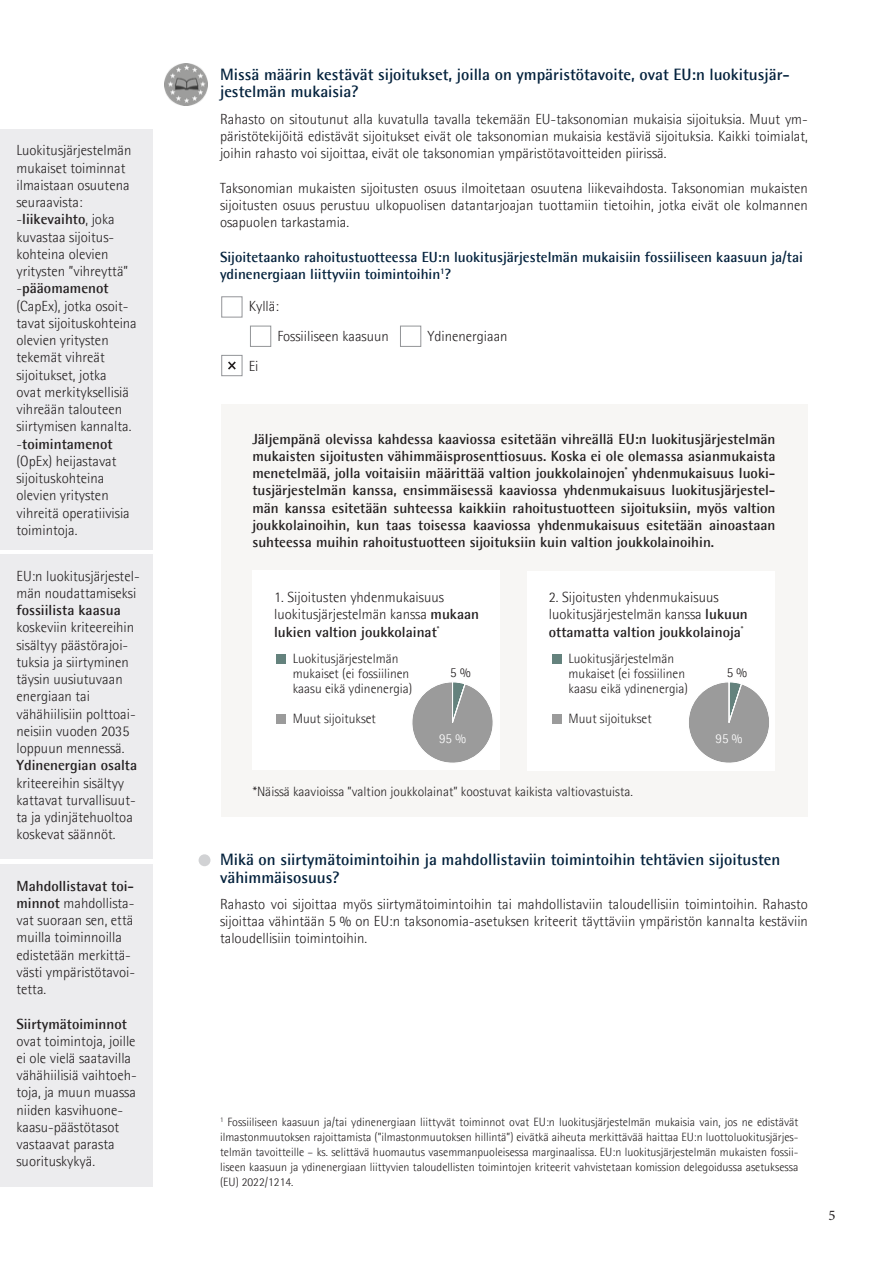
<style>
.page{position:relative;width:893px;height:1263px;background:#fff}
.page>*{position:absolute;margin:0;border:0;box-sizing:border-box;transform-origin:0 0}
.Leipis_ei_grid{font:700 16.5px/17.2px "Agfa Rotis Semisans";color:#04223d}
.Leipis_ei_grid-2{font:300 14.7px/17.2px "Agfa Rotis Semisans";color:#231f20}
.Leipis_ei_grid-3{font:700 14.7px/17.2px "Agfa Rotis Semisans";color:#231f20;text-align:justify}
.Leipis_ei_grid-4{font:700 14.7px/17.2px "Agfa Rotis Semisans";color:#04223d}
.t1{font:14.7px "Minion Pro";color:#231f20}
.Leipis_ei_grid-5{font:300 13.5px/15px "Agfa Rotis Semisans";color:#231f20}
.Leipis_ei_grid-6{font:300 13.5px "Agfa Rotis Semisans";color:#fff}
.Leipis_ei_grid-7{font:300 12px/15px "Agfa Rotis Semisans";color:#231f20;text-align:justify}
.s1{font-weight:700}
</style>
<div class="page">
<img style="left:165px;top:63px;width:42px;height:43px">
<div style="left:199px;top:854px;width:11px;height:12px;background:#d1d2d4;border-radius:50%"></div>
<div style="left:222px;top:404px;width:586px;height:413px;background:#f7f6f4"></div>
<div style="left:252px;top:571px;width:248px;height:199px;background:#fff"></div>
<div style="left:527px;top:571px;width:248px;height:199px;background:#fff"></div>
<svg style="left:412px;top:682px;width:81px;height:81px"></svg>
<svg style="left:689px;top:682px;width:80px;height:81px"></svg>
<div style="left:276px;top:654px;width:10px;height:10px;background:#64827d"></div>
<div style="left:276px;top:714px;width:10px;height:10px;background:#9b9b9b"></div>
<div style="left:552px;top:654px;width:9px;height:10px;background:#64827d"></div>
<div style="left:552px;top:714px;width:9px;height:10px;background:#9b9b9b"></div>
<div style="left:222px;top:355px;width:20px;height:21px;background:#fff;border:1px solid #939598"></div>
<div style="left:222px;top:297px;width:20px;height:20px;background:#fff;border:1px solid #939598"></div>
<div style="left:250px;top:326px;width:21px;height:21px;background:#fff;border:1px solid #939598"></div>
<div style="left:400px;top:326px;width:21px;height:21px;background:#fff;border:1px solid #939598"></div>
<svg style="left:228px;top:361px;width:8px;height:9px"></svg>
<div style="left:0;top:554px;width:152px;height:304px;background:#ececee"></div>
<div style="left:0;top:129px;width:152px;height:420px;background:#ececee"></div>
<div style="left:0;top:864px;width:152px;height:322px;background:#ececee"></div>
<p class="Leipis_ei_grid-2" style="left:16px;top:142px;width:122px">Luokitusjärjestelmän mukaiset toiminnat ilmaistaan osuutena seuraavista: -<span class="s1">liikevaihto</span>, joka kuvastaa sijoitus&shy;kohteina olevien yritysten ”vihreyttä” -<span class="s1">pääomamenot </span>(CapEx), jotka osoit&shy;tavat sijoituskohteina olevien yritysten tekemät vihreät sijoitukset, jotka<br>ovat merkityksellisiä vihreään talouteen siirtymisen kannalta. -<span class="s1">toimintamenot </span>(OpEx) heijastavat sijoituskohteina olevien yritysten vihreitä operatiivisia toimintoja.</p>
<p class="Leipis_ei_grid-2" style="left:16px;top:567px;width:125px">EU:n luokitusjärjestel&shy;män noudattamiseksi <span class="s1">fossiilista kaasua </span>koskeviin kriteereihin sisältyy päästörajoi&shy;tuksia ja siirtyminen täysin uusiutuvaan energiaan tai vähähiilisiin polttoai&shy;neisiin vuoden 2035 loppuun mennessä.<br><span class="s1">Ydinenergian osalta </span>kriteereihin sisältyy kattavat turvallisuut&shy;ta ja ydinjätehuoltoa koskevat säännöt.</p>
<p class="Leipis_ei_grid-2" style="left:16px;top:877px;width:120px"><span class="s1">Mahdollistavat toi&shy;minnot</span> mahdollista&shy;vat suoraan sen, että muilla toiminnoilla edistetään merkittä&shy;västi ympäristötavoi&shy;tetta.</p>
<p class="Leipis_ei_grid-2" style="left:16px;top:1015px;width:122px"><span class="s1">Siirtymätoiminnot </span>ovat toimintoja, joille ei ole vielä saatavilla vähähiilisiä vaihtoeh&shy;toja, ja muun muassa niiden kasvihuone&shy;kaasu-päästötasot vastaavat parasta suorituskykyä.</p>
<p class="Leipis_ei_grid" style="left:220px;top:66px;width:571px">Missä määrin kestävät sijoitukset, joilla on ympäristötavoite, ovat EU:n luokitusjär&shy;jestelmän mukaisia?</p>
<p class="Leipis_ei_grid-2" style="left:220px;top:110px;width:589px;text-align:justify">Rahasto on sitoutunut alla kuvatulla tavalla tekemään EU-taksonomian mukaisia sijoituksia. Muut ym&shy;päristötekijöitä edistävät sijoitukset eivät ole taksonomian mukaisia kestäviä sijoituksia. Kaikki toimialat, joihin rahasto voi sijoittaa, eivät ole taksonomian ympäristötavoitteiden piirissä.</p>
<p class="Leipis_ei_grid-2" style="left:220px;top:179px;width:589px;text-align:justify">Taksonomian mukaisten sijoitusten osuus ilmoitetaan osuutena liikevaihdosta. Taksonomian mukaisten sijoitusten osuus perustuu ulkopuolisen datantarjoajan tuottamiin tietoihin, jotka eivät ole kolmannen osapuolen tarkastamia.</p>
<p class="Leipis_ei_grid-4" style="left:220px;top:248px;width:584px">Sijoitetaanko rahoitustuotteessa EU:n luokitusjärjestelmän mukaisiin fossiiliseen kaasuun ja/tai ydinenergiaan liittyviin toimintoihin<sup>1</sup>?</p>
<p class="Leipis_ei_grid-2" style="left:249px;top:298px;width:32px">Kyllä:</p>
<p class="Leipis_ei_grid-2" style="left:249px;top:357px;width:11px">Ei</p>
<p class="Leipis_ei_grid-2" style="left:277px;top:327px;width:113px">Fossiiliseen kaasuun</p>
<p class="Leipis_ei_grid-2" style="left:427px;top:327px;width:82px">Ydinenergiaan</p>
<p class="Leipis_ei_grid-3" style="left:252px;top:430px;width:525px">Jäljempänä olevissa kahdessa kaaviossa esitetään vihreällä EU:n luokitusjärjestelmän mukaisten sijoitusten vähimmäisprosenttiosuus. Koska ei ole olemassa asianmukaista menetelmää, jolla voitaisiin määrittää valtion joukkolainojen<sup>*</sup> yhdenmukaisuus luoki&shy;tusjärjestelmän kanssa, ensimmäisessä kaaviossa yhdenmukaisuus luokitusjärjestel&shy;män kanssa esitetään suhteessa kaikkiin rahoitustuotteen sijoituksiin, myös valtion joukkolainoihin, kun taas toisessa kaaviossa yhdenmukaisuus esitetään ainoastaan suhteessa muihin rahoitustuotteen sijoituksiin kuin valtion joukkolainoihin.</p>
<p class="Leipis_ei_grid-2" style="left:274px;top:588px;width:207px">1. Sijoitusten yhdenmukaisuus luokitusjärjestelmän kanssa <span class="s1">mukaan lukien valtion joukkolainat</span><sup>*</sup></p>
<p class="Leipis_ei_grid-2" style="left:549px;top:588px;width:201px">2. Sijoitusten yhdenmukaisuus luokitusjärjestelmän kanssa <span class="s1">lukuun ottamatta valtion joukkolainoja</span><sup>*</sup></p>
<p class="Leipis_ei_grid-5" style="left:293px;top:651px;width:121px">Luokitusjärjestelmän mukaiset (ei fossiilinen kaasu eikä ydinenergia)</p>
<p class="Leipis_ei_grid-5" style="left:293px;top:711px;width:85px">Muut sijoitukset</p>
<p class="Leipis_ei_grid-5" style="left:450px;top:664px;width:22px">5 %</p>
<p class="Leipis_ei_grid-6" style="left:439px;top:731px;width:28px">95 %</p>
<p class="Leipis_ei_grid-5" style="left:569px;top:651px;width:121px">Luokitusjärjestelmän mukaiset (ei fossiilinen kaasu eikä ydinenergia)</p>
<p class="Leipis_ei_grid-5" style="left:569px;top:711px;width:85px">Muut sijoitukset</p>
<p class="Leipis_ei_grid-5" style="left:253px;top:784px;width:382px">*Näissä kaavioissa ”valtion joukkolainat” koostuvat kaikista valtiovastuista.</p>
<p class="Leipis_ei_grid-5" style="left:727px;top:664px;width:22px">5 %</p>
<p class="Leipis_ei_grid-6" style="left:716px;top:731px;width:28px">95 %</p>
<p class="Leipis_ei_grid" style="left:220px;top:851px;width:562px">Mikä on siirtymätoimintoihin ja mahdollistaviin toimintoihin tehtävien sijoitusten vähimmäisosuus?</p>
<p class="Leipis_ei_grid-2" style="left:220px;top:895px;width:589px;text-align:justify">Rahasto voi sijoittaa myös siirtymätoimintoihin tai mahdollistaviin taloudellisiin toimintoihin. Rahasto sijoittaa vähintään 5 % on EU:n taksonomia-asetuksen kriteerit täyttäviin ympäristön kannalta kestäviin taloudellisiin toimintoihin.</p>
<p class="Leipis_ei_grid-7" style="left:220px;top:1115px;width:580px"><sup>1</sup> Fossiiliseen kaasuun ja/tai ydinenergiaan liittyvät toiminnot ovat EU:n luokitusjärjestelmän mukaisia vain, jos ne edistävät ilmastonmuutoksen rajoittamista (”ilmastonmuutoksen hillintä”) eivätkä aiheuta merkittävää haittaa EU:n luottoluokitusjärjes&shy;telmän tavoitteille – ks. selittävä huomautus vasemmanpuoleisessa marginaalissa. EU:n luokitusjärjestelmän mukaisten fossii&shy;liseen kaasuun ja ydinenergiaan liittyvien taloudellisten toimintojen kriteerit vahvistetaan komission delegoidussa asetuksessa (EU) 2022/1214.</p>
<p class="t1" style="left:828px;top:1205px;width:9px">5</p>
</div>
